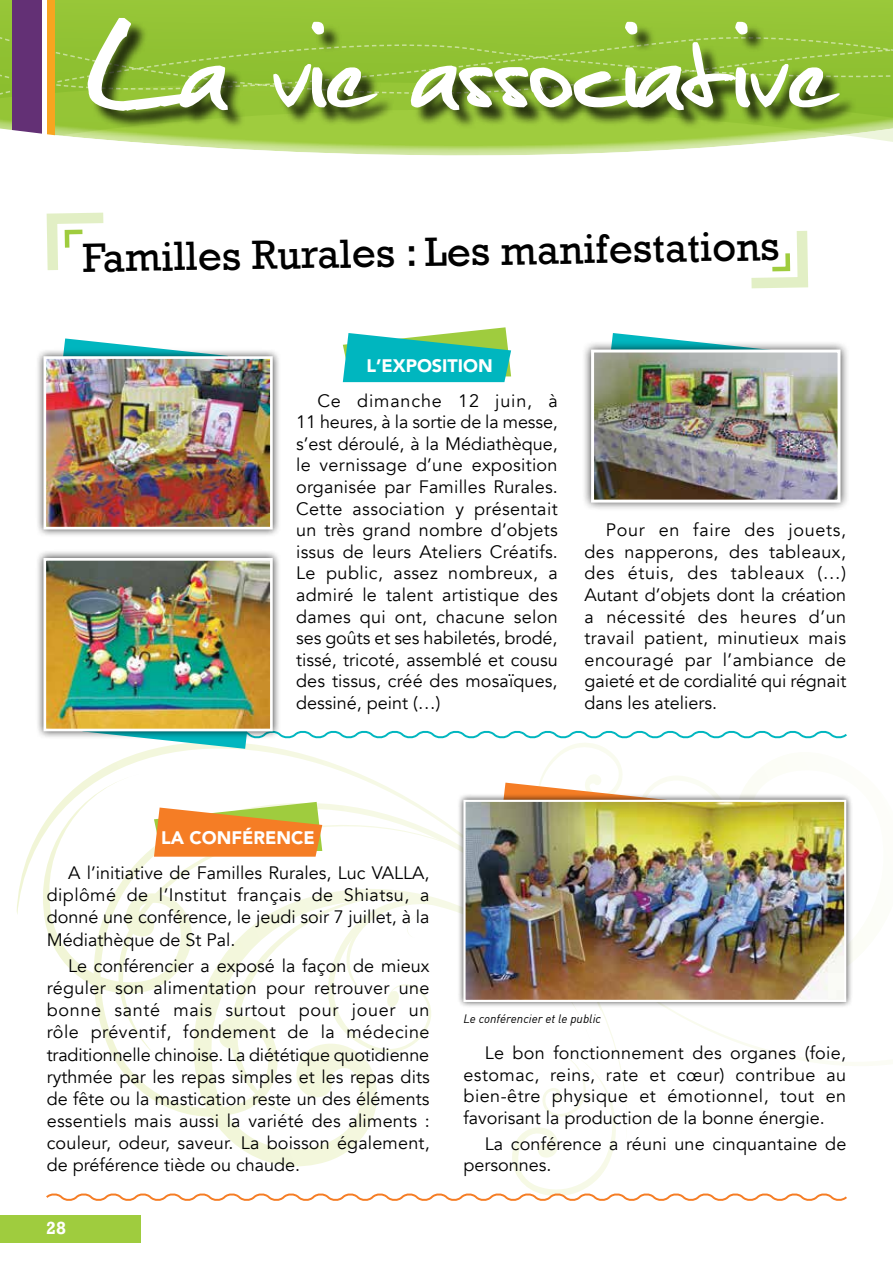
<style>
.page{position:relative;width:893px;height:1263px;background:#fff}
.page>*{position:absolute;margin:0;border:0;box-sizing:border-box;transform-origin:0 0}
.t1{font:42px "Rockwell";color:#000}
.t2{font:18px/21.6px "Avenir";color:#000;text-align:justify}
.t3{font:900 18px "Avenir";color:#fff}
.t4{font:700 18px "Rockwell";color:#fff}
.t5{font:italic 12px "DIN";color:#000}
</style>
<div class="page">
<div style="left:0;top:0;width:893px;height:157px;background:#fff;opacity:.75"></div>
<div style="left:0;top:0;width:893px;height:127px;background:#97c638"></div>
<svg style="left:0;top:38px;width:893px;height:91px"></svg>
<div style="left:13px;top:0;width:29px;height:182px;background:#633075"></div>
<div style="left:46px;top:0;width:9px;height:182px;background:#f7a520"></div>
<hr style="left:42px;top:0;width:4px;height:182px;background:#fff">
<div style="left:90px;top:21px;width:768px;height:108px;background:#000;opacity:.75"></div>
<svg style="left:88px;top:18px;width:751px;height:93px"></svg>
<svg style="left:0;top:122px;width:59px;height:60px"></svg>
<svg style="left:751px;top:230px;width:58px;height:59px"></svg>
<svg style="left:46px;top:212px;width:58px;height:58px"></svg>
<img style="left:0;top:327px;width:849px;height:916px">
<div style="left:457px;top:793px;width:396px;height:216px;background:#000;opacity:.75"></div>
<img style="left:462px;top:799px;width:385px;height:204px">
<h1 class="t1" style="left:82px;top:234px;width:698px;rotate:-1deg">Familles Rurales : Les manifestations</h1>
<p class="t3" style="left:366px;top:355px;width:128px">L’EXPOSITION</p>
<p class="t2" style="left:296px;top:390px;width:263px;text-indent:21px">Ce dimanche 12 juin, à 11 heures, à la sortie de la messe, s’est déroulé, à la Médiathèque, le vernissage d’une exposition organisée par Familles Rurales.<br>Cette association y présentait un très grand nombre d’objets issus de leurs Ateliers Créatifs.<br>Le public, assez nombreux, a admiré le talent artistique des dames qui ont, chacune selon ses goûts et ses habiletés, brodé, tissé, tricoté, assemblé et cousu des tissus, créé des mosaïques, dessiné, peint (…)</p>
<p class="t2" style="left:585px;top:520px;width:263px;text-indent:21px">Pour en faire des jouets, des napperons, des tableaux, des étuis, des tableaux (…)<br>Autant d’objets dont la création a nécessité des heures d’un travail patient, minutieux mais encouragé par l’ambiance de gaieté et de cordialité qui régnait dans les ateliers.</p>
<p class="t3" style="left:161px;top:827px;width:155px">LA CONFÉRENCE</p>
<p class="t2" style="left:47px;top:862px;width:384px;line-height:22.2px;text-indent:21px">A l’initiative de Familles Rurales, Luc VALLA, diplômé de l’Institut français de Shiatsu, a donné une conférence, le jeudi soir 7 juillet, à la Médiathèque de St Pal.</p>
<p class="t2" style="left:47px;top:955px;width:384px;line-height:22.2px;text-indent:21px">Le conférencier a exposé la façon de mieux réguler son alimentation pour retrouver une bonne santé mais surtout pour jouer un rôle préventif, fondement de la médecine traditionnelle chinoise. La diététique quotidienne rythmée par les repas simples et les repas dits de fête ou la mastication reste un des éléments essentiels mais aussi la variété des aliments : couleur, odeur, saveur. La boisson également, de préférence tiède ou chaude.</p>
<p class="t4" style="left:46px;top:1217px;width:21px">28</p>
<p class="t5" style="left:463px;top:1011px;width:139px">Le conférencier et le public</p>
<p class="t2" style="left:463px;top:1042px;width:384px;text-indent:21px">Le bon fonctionnement des organes (foie, estomac, reins, rate et cœur) contribue au bien-être physique et émotionnel, tout en favorisant la production de la bonne énergie.</p>
<p class="t2" style="left:463px;top:1133px;width:384px;text-indent:21px">La conférence a réuni une cinquantaine de personnes.</p>
</div>
